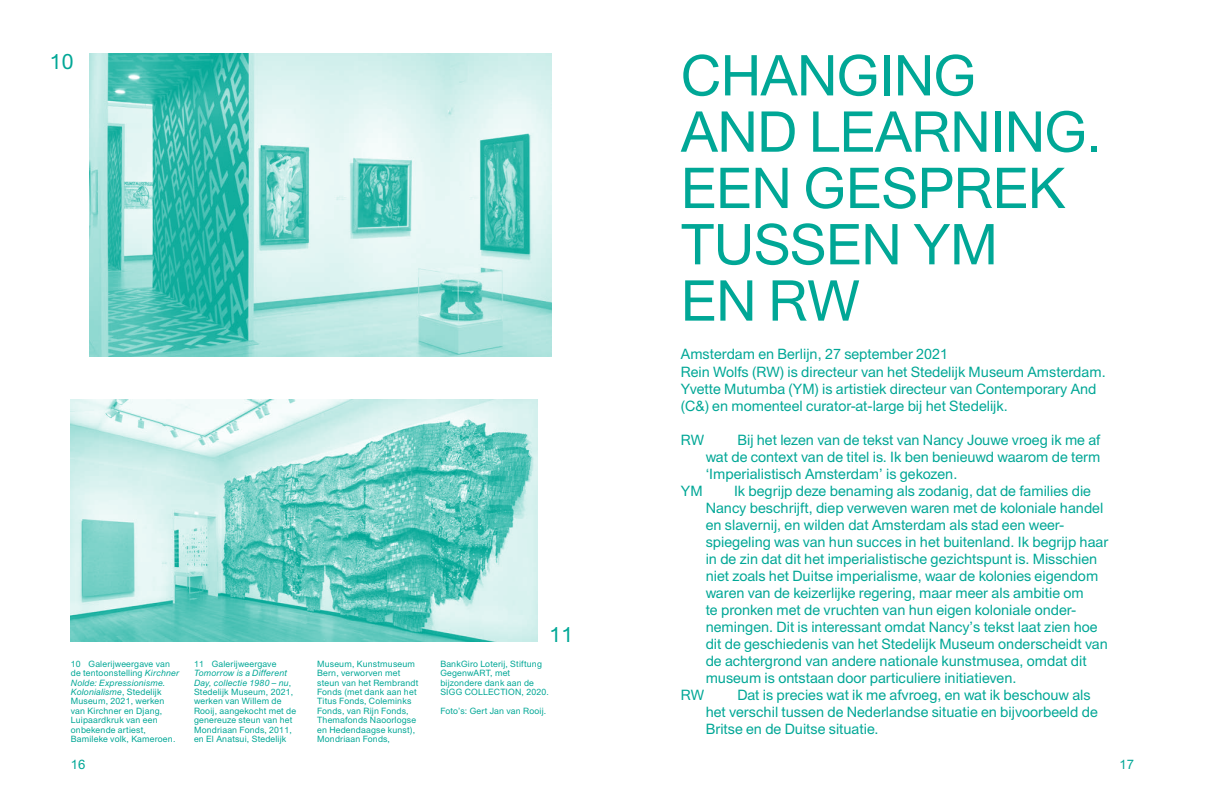
<style>
.page{position:relative;width:1205px;height:798px;background:#fff}
.page>*{position:absolute;margin:0;border:0;box-sizing:border-box;transform-origin:0 0}
.t1{font:56.25px/56.2px "Union";letter-spacing:-.01em;color:#00a796}
.t2{font:21.25px "Union";color:#00a796}
.t3{font:14.38px/17px "Union";color:#00a796}
.t4{font:13.12px "Union";color:#00a796}
.t5{font:8.75px/9.4px "Union";letter-spacing:.02em;color:#00a796}
.s1{font-style:italic}
</style>
<div class="page">
<img style="left:89px;top:53px;width:462px;height:303px">
<img style="left:71px;top:399px;width:466px;height:242px">
<h2 class="t2" style="left:50px;top:49px;width:26px">10</h2>
<h2 class="t2" style="left:549px;top:621px;width:26px">11</h2>
<p class="t5" style="left:194px;top:668px;width:104px"><span class="s1">Tomorrow is a Different<br>Day, collectie 1980 – nu</span>,<br>Stedelijk Museum, 2021, werken van Willem de<br>Rooij, aangekocht met de genereuze steun van het<br>Mondriaan Fonds, 2011, en El Anatsui, Stedelijk</p>
<p class="t5" style="left:317px;top:659px;width:103px">Museum, Kunstmuseum<br>Bern, verworven met steun van het Rembrandt<br>Fonds (met dank aan het<br>Titus Fonds, Coleminks<br>Fonds, van Rijn Fonds,<br>Themafonds Naoorlogse en Hedendaagse kunst),<br>Mondriaan Fonds,</p>
<p class="t5" style="left:440px;top:659px;width:110px">BankGiro Loterij, Stiftung<br>GegenwART, met bijzondere dank aan de<br>SIGG COLLECTION, 2020.</p>
<p class="t5" style="left:71px;top:659px;width:110px">10 Galerijweergave van de tentoonstelling <span class="s1">Kirchner<br>Nolde: Expressionisme.<br>Kolonialisme</span>, Stedelijk<br>Museum, 2021, werken van Kirchner en Djang,<br>Luipaardkruk van een onbekende artiest,<br>Bamileke volk, Kameroen.</p>
<p class="t5" style="left:194px;top:659px;width:84px">11 Galerijweergave</p>
<p class="t5" style="left:440px;top:705px;width:107px">Foto’s: Gert Jan van Rooij.</p>
<h1 class="t1" style="left:681px;top:48px;width:422px">CHANGING<br>AND LEARNING.<br>EEN GESPREK<br>TUSSEN YM<br>EN RW</h1>
<p class="t3" style="left:681px;top:346px;width:426px">Amsterdam en Berlijn, 27 september 2021<br>Rein Wolfs (RW) is directeur van het Stedelijk Museum Amsterdam.<br>Yvette Mutumba (YM) is artistiek directeur van Contemporary And (C&amp;) en momenteel curator-at-large bij het Stedelijk.</p>
<p class="t3" style="left:681px;top:431px;width:25px">RW</p>
<p class="t3" style="left:706px;top:431px;width:396px;text-align:justify;text-indent:32px">Bij het lezen van de tekst van Nancy Jouwe vroeg ik me af wat de context van de titel is. Ik ben benieuwd waarom de term ‘Imperialistisch Amsterdam’ is gekozen.</p>
<p class="t3" style="left:681px;top:482px;width:23px">YM</p>
<p class="t3" style="left:706px;top:482px;width:404px;text-indent:28px">Ik begrijp deze benaming als zodanig, dat de families die Nancy beschrijft, diep verweven waren met de koloniale handel en slavernij, en wilden dat Amsterdam als stad een weer&shy;spiegeling was van hun succes in het buitenland. Ik begrijp haar in de zin dat dit het imperialistische gezichtspunt is. Misschien niet zoals het Duitse imperialisme, waar de kolonies eigendom waren van de keizerlijke regering, maar meer als ambitie om<br>te pronken met de vruchten van hun eigen koloniale onder&shy;nemingen. Dit is interessant omdat Nancy’s tekst laat zien hoe dit de geschiedenis van het Stedelijk Museum onderscheidt van de achtergrond van andere nationale kunstmusea, omdat dit museum is ontstaan door particuliere initiatieven.</p>
<p class="t3" style="left:681px;top:686px;width:25px">RW</p>
<p class="t3" style="left:706px;top:686px;width:394px;text-indent:32px">Dat is precies wat ik me afvroeg, en wat ik beschouw als het verschil tussen de Nederlandse situatie en bijvoorbeeld de<br>Britse en de Duitse situatie.</p>
<p class="t4" style="left:71px;top:756px;width:16px">16</p>
<p class="t4" style="left:1119px;top:756px;width:16px">17</p>
</div>
